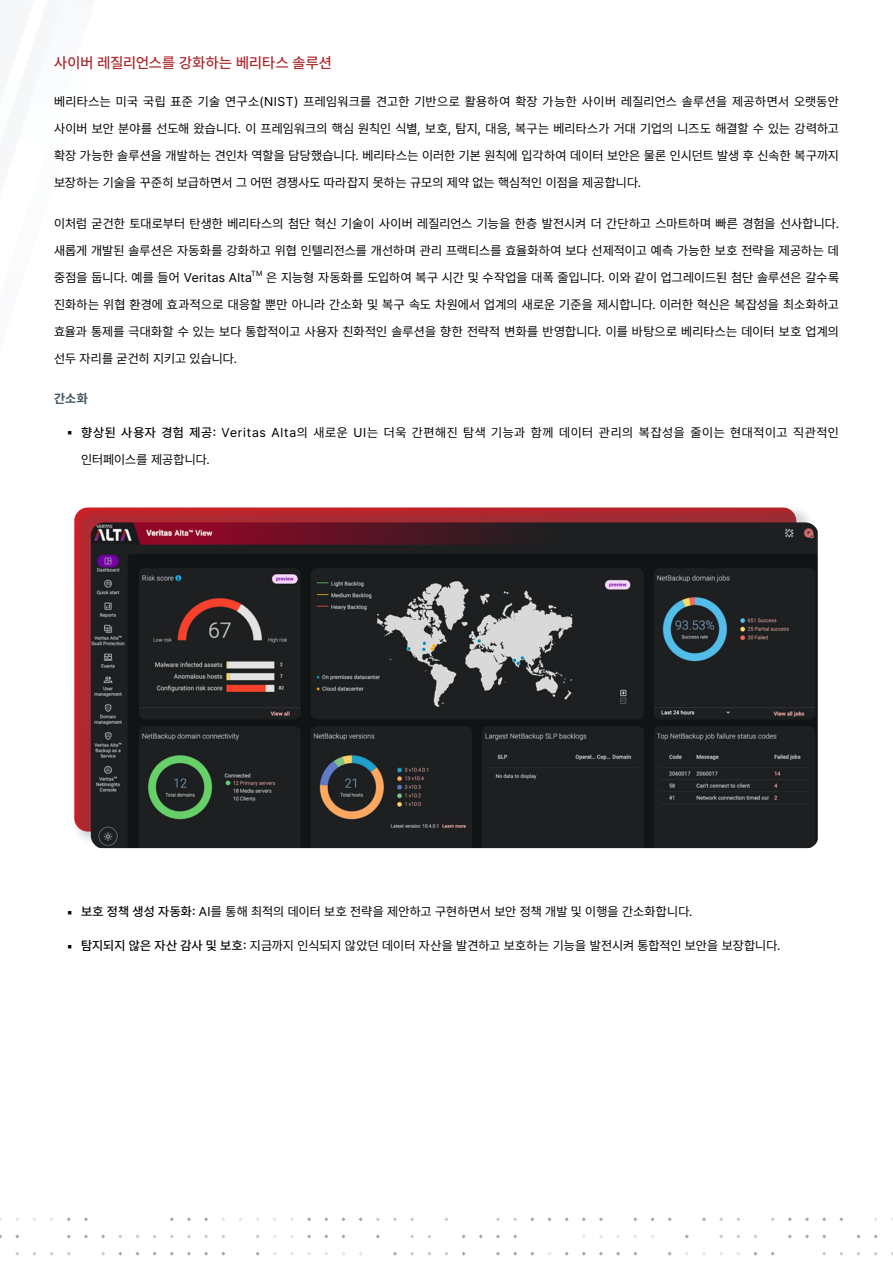
<style>
.page{position:relative;width:893px;height:1263px;background:#fff}
.page>*{position:absolute;margin:0;border:0;box-sizing:border-box;transform-origin:0 0}
.Paragraph_Title{font:500 15px "Pretendard";letter-spacing:.005em;color:#ab2328}
.Body_Copy{font:12.75px/27px "Pretendard";letter-spacing:.015em;color:#000;text-align:justify}
.Body_Copy-2{font:12.75px/27px "Pretendard";letter-spacing:.045em;color:#000}
.Paragraph_Subtitle{font:700 12.75px "Pretendard";color:#425563}
.Body_Copy-3{font:7.5px "Pretendard";color:#000}
.s1{font-family:"Polaris"}
.s2{font-weight:500}
</style>
<div class="page">
<svg style="left:771px;top:1251px;width:4px;height:5px"></svg>
<svg style="left:753px;top:1251px;width:4px;height:5px"></svg>
<svg style="left:702px;top:1217px;width:4px;height:4px"></svg>
<svg style="left:668px;top:1251px;width:4px;height:5px"></svg>
<svg style="left:633px;top:1251px;width:4px;height:5px"></svg>
<svg style="left:616px;top:1251px;width:4px;height:5px"></svg>
<svg style="left:599px;top:1217px;width:4px;height:4px"></svg>
<svg style="left:599px;top:1252px;width:4px;height:4px"></svg>
<svg style="left:582px;top:1217px;width:4px;height:4px"></svg>
<svg style="left:582px;top:1251px;width:4px;height:5px"></svg>
<svg style="left:565px;top:1251px;width:4px;height:5px"></svg>
<svg style="left:530px;top:1251px;width:4px;height:5px"></svg>
<svg style="left:513px;top:1251px;width:4px;height:5px"></svg>
<svg style="left:496px;top:1217px;width:4px;height:4px"></svg>
<svg style="left:496px;top:1234px;width:4px;height:4px"></svg>
<svg style="left:496px;top:1252px;width:4px;height:4px"></svg>
<svg style="left:462px;top:1251px;width:4px;height:5px"></svg>
<svg style="left:393px;top:1217px;width:4px;height:4px"></svg>
<svg style="left:393px;top:1252px;width:4px;height:4px"></svg>
<svg style="left:307px;top:1217px;width:4px;height:4px"></svg>
<svg style="left:256px;top:1251px;width:4px;height:5px"></svg>
<svg style="left:221px;top:1251px;width:4px;height:5px"></svg>
<svg style="left:204px;top:1217px;width:4px;height:4px"></svg>
<svg style="left:204px;top:1251px;width:4px;height:5px"></svg>
<svg style="left:187px;top:1217px;width:4px;height:4px"></svg>
<svg style="left:187px;top:1252px;width:4px;height:4px"></svg>
<svg style="left:170px;top:1217px;width:4px;height:4px"></svg>
<svg style="left:170px;top:1251px;width:4px;height:5px"></svg>
<svg style="left:153px;top:1251px;width:4px;height:5px"></svg>
<svg style="left:135px;top:1251px;width:4px;height:5px"></svg>
<svg style="left:118px;top:1251px;width:4px;height:5px"></svg>
<svg style="left:84px;top:1217px;width:4px;height:4px"></svg>
<svg style="left:84px;top:1234px;width:4px;height:4px"></svg>
<svg style="left:67px;top:1217px;width:4px;height:4px"></svg>
<svg style="left:822px;top:1217px;width:4px;height:4px"></svg>
<svg style="left:805px;top:1217px;width:4px;height:4px"></svg>
<svg style="left:805px;top:1234px;width:4px;height:4px"></svg>
<svg style="left:788px;top:1217px;width:4px;height:4px"></svg>
<div style="left:71px;top:505px;width:743px;height:341px;background:#425563;opacity:.25"></div>
<img style="left:91px;top:522px;width:727px;height:327px">
<p class="Paragraph_Title" style="left:54px;top:52px;width:279px">사이버 레질리언스를 강화하는 베리타스 솔루션</p>
<p class="Body_Copy" style="left:54px;top:88px;width:786px">베리타스는 미국 국립 표준 기술 연구소(NIST) 프레임워크를 견고한 기반으로 활용하여 확장 가능한 사이버 레질리언스 솔루션을 제공하면서 오랫동안 사이버 보안 분야를 선도해 왔습니다. 이 프레임워크의 핵심 원칙인 식별, 보호, 탐지, 대응, 복구는 베리타스가 거대 기업의 니즈도 해결할 수 있는 강력하고 확장 가능한 솔루션을 개발하는 견인차 역할을 담당했습니다. 베리타스는 이러한 기본 원칙에 입각하여 데이터 보안은 물론 인시던트 발생 후 신속한 복구까지 보장하는 기술을 꾸준히 보급하면서 그 어떤 경쟁사도 따라잡지 못하는 규모의 제약 없는 핵심적인 이점을 제공합니다.</p>
<p class="Body_Copy" style="left:54px;top:209px;width:786px">이처럼 굳건한 토대로부터 탄생한 베리타스의 첨단 혁신 기술이 사이버 레질리언스 기능을 한층 발전시켜 더 간단하고 스마트하며 빠른 경험을 선사합니다. 새롭게 개발된 솔루션은 자동화를 강화하고 위협 인텔리전스를 개선하며 관리 프랙티스를 효율화하여 보다 선제적이고 예측 가능한 보호 전략을 제공하는 데 중점을 둡니다. 예를 들어 Veritas Alta</p>
<p class="Body_Copy-3" style="left:251px;top:268px;width:13px">TM</p>
<p class="Body_Copy" style="left:54px;top:263px;width:786px;text-indent:212px">은 지능형 자동화를 도입하여 복구 시간 및 수작업을 대폭 줄입니다. 이와 같이 업그레이드된 첨단 솔루션은 갈수록 진화하는 위협 환경에 효과적으로 대응할 뿐만 아니라 간소화 및 복구 속도 차원에서 업계의 새로운 기준을 제시합니다. 이러한 혁신은 복잡성을 최소화하고 효율과 통제를 극대화할 수 있는 보다 통합적이고 사용자 친화적인 솔루션을 향한 전략적 변화를 반영합니다. 이를 바탕으로 베리타스는 데이터 보호 업계의 선두 자리를 굳건히 지키고 있습니다.</p>
<p class="Paragraph_Subtitle" style="left:54px;top:389px;width:35px">간소화</p>
<p class="Body_Copy-2" style="left:81px;top:419px;width:759px;text-indent:-14px"><span class="s1">•</span> <span class="s2">향상된 사용자 경험 제공:</span> Veritas Alta의 새로운 UI는 더욱 간편해진 탐색 기능과 함께 데이터 관리의 복잡성을 줄이는 현대적이고 직관적인 인터페이스를 제공합니다.</p>
<p class="Body_Copy" style="left:68px;top:898px;width:626px"><span class="s1">•</span> <span class="s2">보호 정책 생성 자동화:</span> AI를 통해 최적의 데이터 보호 전략을 제안하고 구현하면서 보안 정책 개발 및 이행을 간소화합니다.</p>
<p class="Body_Copy" style="left:68px;top:932px;width:714px"><span class="s1">•</span> <span class="s2">탐지되지 않은 자산 감사 및 보호:</span> 지금까지 인식되지 않았던 데이터 자산을 발견하고 보호하는 기능을 발전시켜 통합적인 보안을 보장합니다.</p>
</div>
